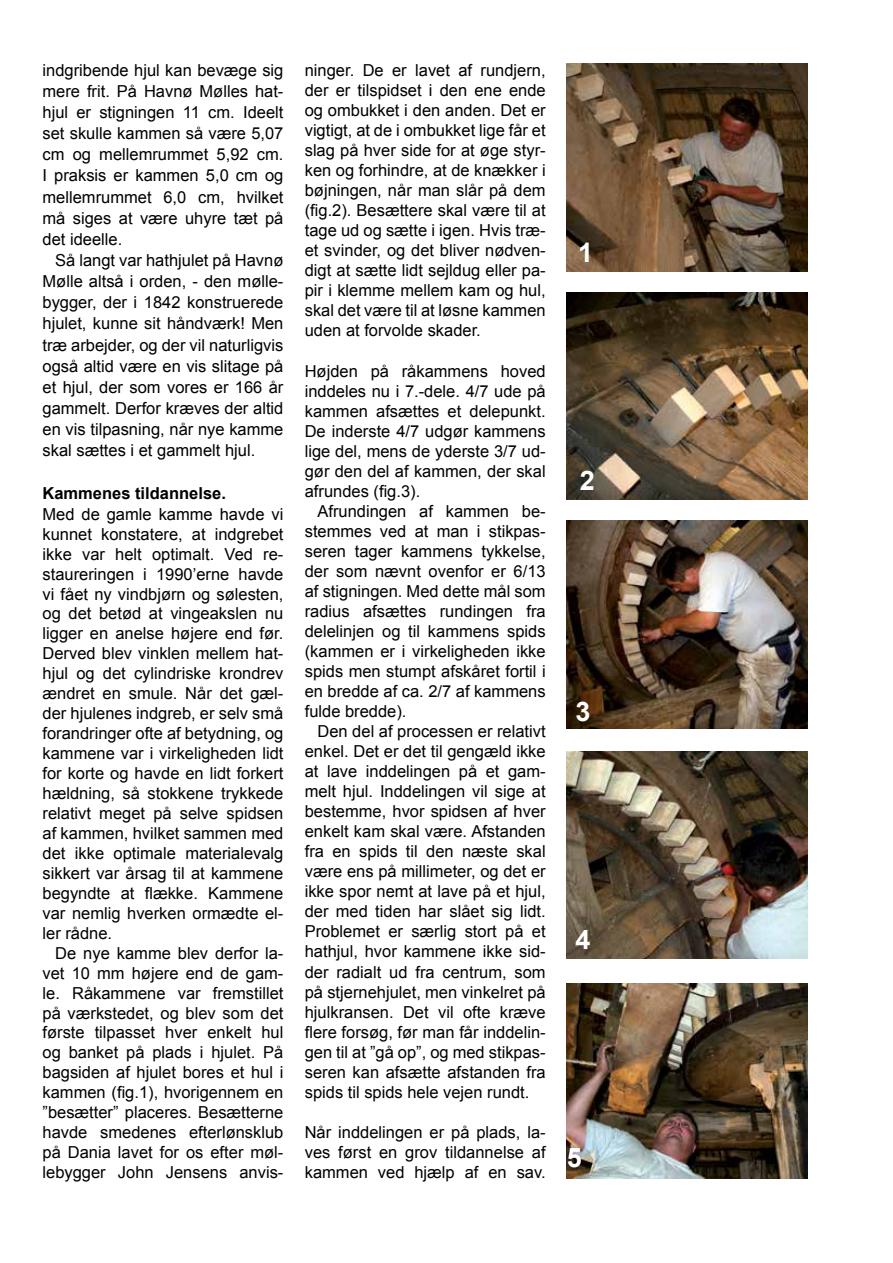
<style>
.page{position:relative;width:893px;height:1263px;background:#fff}
.page>*{position:absolute;margin:0;border:0;box-sizing:border-box;transform-origin:0 0}
.t1{font:700 27px "Arial";color:#fff}
.t2{font:16.5px/20.1px "Arial";color:#000;text-align:justify}
.t3{font:700 16.5px "Arial";color:#000}
</style>
<div class="page">
<img style="left:567px;top:64px;width:241px;height:208px">
<img style="left:567px;top:292px;width:241px;height:208px">
<img style="left:567px;top:520px;width:241px;height:208px">
<img style="left:567px;top:751px;width:241px;height:208px">
<img style="left:567px;top:984px;width:241px;height:194px">
<p class="t2" style="left:43px;top:60px;width:242px;line-height:21.1px">indgribende hjul kan bevæge sig mere frit. På Havnø Mølles hat&shy;hjul er stigningen 11 cm. Ideelt set skulle kammen så være 5,07 cm og mellemrummet 5,92 cm.<br>I praksis er kammen 5,0 cm og mellemrummet 6,0 cm, hvilket må siges at være uhyre tæt på det ideelle.</p>
<p class="t2" style="left:43px;top:250px;width:242px;line-height:21.1px;text-indent:13px">Så langt var hathjulet på Havnø Mølle altså i orden, - den mølle&shy;bygger, der i 1842 konstruerede hjulet, kunne sit håndværk! Men træ arbejder, og der vil naturligvis også altid være en vis slitage på et hjul, der som vores er 166 år gammelt. Derfor kræves der altid en vis tilpasning, når nye kamme skal sættes i et gammelt hjul.</p>
<p class="t3" style="left:43px;top:482px;width:185px">Kammenes tildannelse.</p>
<p class="t2" style="left:43px;top:504px;width:242px">Med de gamle kamme havde vi kunnet konstatere, at indgrebet ikke var helt optimalt. Ved re&shy;staureringen i 1990’erne havde vi fået ny vindbjørn og sølesten, og det betød at vingeakslen nu ligger en anelse højere end før.<br>Derved blev vinklen mellem hat&shy;hjul og det cylindriske krondrev ændret en smule. Når det gæl&shy;der hjulenes indgreb, er selv små forandringer ofte af betydning, og kammene var i virkeligheden lidt for korte og havde en lidt forkert hældning, så stokkene trykkede relativt meget på selve spidsen af kammen, hvilket sammen med det ikke optimale materialevalg sikkert var årsag til at kammene begyndte at flække. Kammene var nemlig hverken ormædte el&shy;ler rådne.</p>
<p class="t2" style="left:43px;top:943px;width:242px;text-indent:13px">De nye kamme blev derfor la&shy;vet 10 mm højere end de gam&shy;le. Råkammene var fremstillet på værkstedet, og blev som det første tilpasset hver enkelt hul og banket på plads i hjulet. På bagsiden af hjulet bores et hul i kammen (fig.1), hvorigennem en ”besætter” placeres. Besætterne havde smedenes efterlønsklub på Dania lavet for os efter møl&shy;lebygger John Jensens anvis-</p>
<p class="t2" style="left:305px;top:60px;width:242px">ninger. De er lavet af rundjern, der er tilspidset i den ene ende og ombukket i den anden. Det er vigtigt, at de i ombukket lige får et slag på hver side for at øge styr&shy;ken og forhindre, at de knækker i bøjningen, når man slår på dem (fig.2). Besættere skal være til at tage ud og sætte i igen. Hvis træ&shy;et svinder, og det bliver nødven&shy;digt at sætte lidt sejldug eller pa&shy;pir i klemme mellem kam og hul, skal det være til at løsne kammen uden at forvolde skader.</p>
<p class="t2" style="left:305px;top:361px;width:242px">Højden på råkammens hoved inddeles nu i 7.-dele. 4/7 ude på kammen afsættes et delepunkt.<br>De inderste 4/7 udgør kammens lige del, mens de yderste 3/7 ud&shy;gør den del af kammen, der skal afrundes (fig.3).</p>
<p class="t2" style="left:305px;top:501px;width:242px;text-indent:13px">Afrundingen af kammen be&shy;stemmes ved at man i stikpas&shy;seren tager kammens tykkelse, der som nævnt ovenfor er 6/13 af stigningen. Med dette mål som radius afsættes rundingen fra delelinjen og til kammens spids (kammen er i virkeligheden ikke spids men stumpt afskåret fortil i en bredde af ca. 2/7 af kammens fulde bredde).</p>
<p class="t2" style="left:305px;top:721px;width:242px;text-indent:13px">Den del af processen er relativt enkel. Det er det til gengæld ikke at lave inddelingen på et gam&shy;melt hjul. Inddelingen vil sige at bestemme, hvor spidsen af hver enkelt kam skal være. Afstanden fra en spids til den næste skal være ens på millimeter, og det er ikke spor nemt at lave på et hjul, der med tiden har slået sig lidt.<br>Problemet er særlig stort på et hathjul, hvor kammene ikke sid&shy;der radialt ud fra centrum, som på stjernehjulet, men vinkelret på hjulkransen. Det vil ofte kræve flere forsøg, før man får inddelin&shy;gen til at ”gå op”, og med stikpas&shy;seren kan afsætte afstanden fra spids til spids hele vejen rundt.</p>
<p class="t2" style="left:305px;top:1122px;width:242px">Når inddelingen er på plads, la&shy;ves først en grov tildannelse af kammen ved hjælp af en sav.</p>
<h1 class="t1" style="left:578px;top:235px;width:17px">1</h1>
<h1 class="t1" style="left:580px;top:463px;width:17px">2</h1>
<h1 class="t1" style="left:575px;top:694px;width:17px">3</h1>
<h1 class="t1" style="left:575px;top:921px;width:17px">4</h1>
<h1 class="t1" style="left:567px;top:1140px;width:17px">5</h1>
</div>
